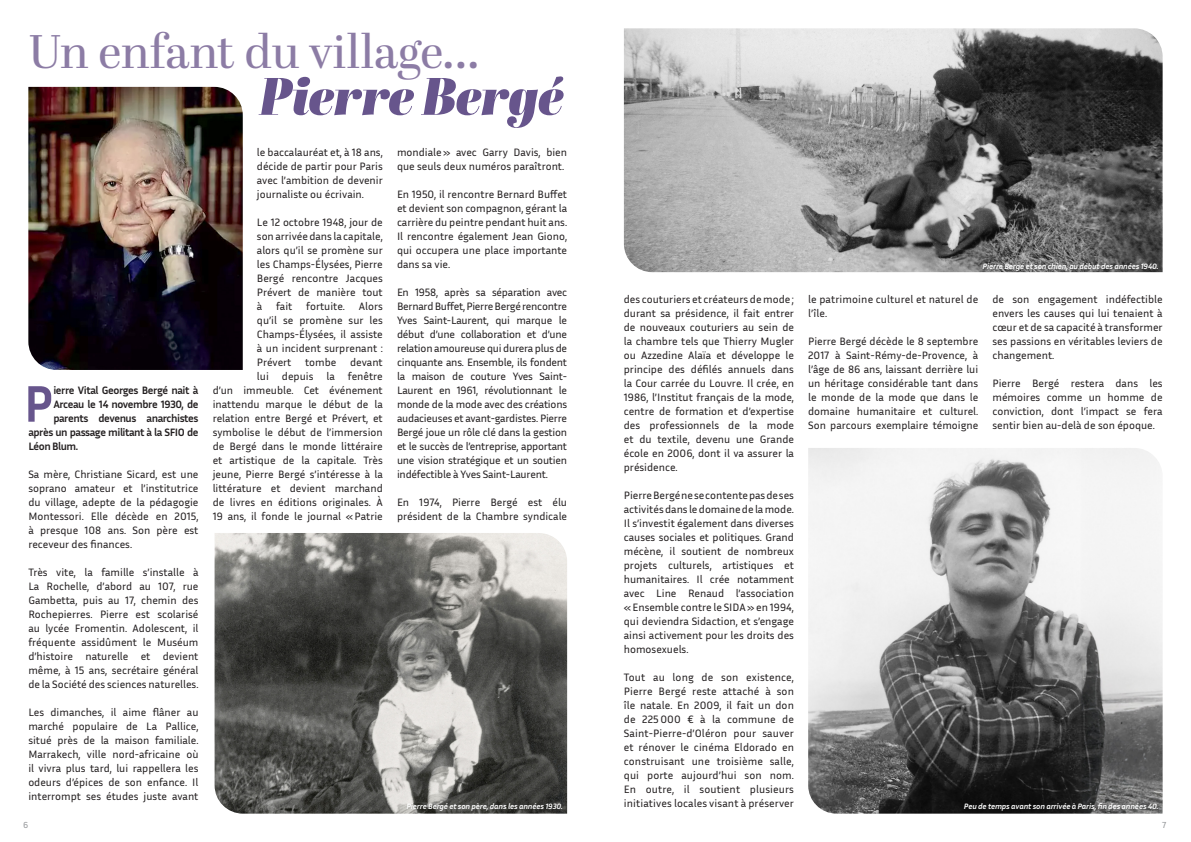
<style>
.page{position:relative;width:1191px;height:842px;background:#fff}
.page>*{position:absolute;margin:0;border:0;box-sizing:border-box;transform-origin:0 0}
.t1{font:italic 52.6px "Abril Display Bl";color:#67558c}
.t2{font:700 52.2px "Inria Sans";color:#67558c}
.t3{font:47px "Abril Display";color:#8c7ca5}
.t4{font:11px/14px "Inria Sans";color:#231f20;text-align:justify}
.t5{font:700 11px "Inria Sans";letter-spacing:-.04em;color:#231f20}
.t6{font:9px "Inria Sans";color:#939598}
.t7{font:italic 700 8px "Inria Sans";letter-spacing:-.02em;color:#fff}
</style>
<div class="page">
<img style="left:28px;top:87px;width:215px;height:283px">
<img style="left:214px;top:533px;width:353px;height:281px">
<img style="left:624px;top:28px;width:538px;height:244px">
<img style="left:808px;top:448px;width:354px;height:366px">
<p class="t3" style="left:28px;top:19px;width:453px">Un enfant du village...</p>
<p class="t1" style="left:259px;top:59px;width:306px">Pierre Bergé</p>
<p class="t2" style="left:23px;top:371px;width:31px">P</p>
<p class="t5" style="left:53px;top:383px;width:147px">ierre Vital Georges Bergé nait à</p>
<p class="t5" style="left:53px;top:397px;width:147px">Arceau le 14 novembre 1930, de</p>
<p class="t5" style="left:53px;top:411px;width:147px">parents devenus anarchistes</p>
<p class="t5" style="left:28px;top:425px;width:172px">après un passage militant à la SFIO de</p>
<p class="t5" style="left:28px;top:439px;width:51px">Léon Blum.</p>
<p class="t4" style="left:28px;top:467px;width:172px">Sa mère, Christiane Sicard, est une soprano amateur et l’institutrice du village, adepte de la pédagogie Montessori. Elle décède en 2015, à presque 108 ans. Son père est receveur des finances.</p>
<p class="t4" style="left:28px;top:565px;width:172px">Très vite, la famille s’installe à La Rochelle, d’abord au 107, rue Gambetta, puis au 17, chemin des Rochepierres. Pierre est scolarisé au lycée Fromentin. Adolescent, il fréquente assidûment le Muséum d’histoire naturelle et devient même, à 15 ans, secrétaire général de la Société des sciences naturelles.</p>
<p class="t4" style="left:28px;top:705px;width:172px">Les dimanches, il aime flâner au marché populaire de La Pallice, situé près de la maison familiale.<br>Marrakech, ville nord-africaine où il vivra plus tard, lui rappellera les odeurs d’épices de son enfance. Il interrompt ses études juste avant</p>
<p class="t4" style="left:257px;top:145px;width:127px">le baccalauréat et, à 18 ans, décide de partir pour Paris avec l’ambition de devenir journaliste ou écrivain.</p>
<p class="t4" style="left:257px;top:215px;width:127px">Le 12 octobre 1948, jour de son arrivée dans la capitale, alors qu’il se promène sur les Champs-Élysées, Pierre Bergé rencontre Jacques Prévert de manière tout à</p>
<p class="t4" style="left:276px;top:299px;width:18px">fait</p>
<p class="t4" style="left:306px;top:299px;width:40px">fortuite.</p>
<p class="t4" style="left:213px;top:299px;width:172px;text-align:right">Alors<br>qu’il se promène sur les<br>Champs-Élysées, il assiste<br>à un incident surprenant :<br>Prévert tombe devant<br>lui depuis la fenêtre<br>d’un immeuble. Cet événement inattendu marque le début de la relation entre Bergé et Prévert, et symbolise le début de l’immersion de Bergé dans le monde littéraire et artistique de la capitale. Très jeune, Pierre Bergé s’intéresse à la littérature et devient marchand de livres en éditions originales. À<br>19 ans, il fonde le journal «Patrie</p>
<p class="t4" style="left:397px;top:145px;width:172px">mondiale» avec Garry Davis, bien que seuls deux numéros paraîtront.</p>
<p class="t4" style="left:397px;top:187px;width:172px">En 1950, il rencontre Bernard Buffet et devient son compagnon, gérant la carrière du peintre pendant huit ans.<br>Il rencontre également Jean Giono, qui occupera une place importante dans sa vie.</p>
<p class="t4" style="left:397px;top:285px;width:172px">En 1958, après sa séparation avec Bernard Buffet, Pierre Bergé rencontre Yves Saint-Laurent, qui marque le début d’une collaboration et d’une relation amoureuse qui durera plus de cinquante ans. Ensemble, ils fondent la maison de couture Yves Saint-Laurent en 1961, révolutionnant le monde de la mode avec des créations audacieuses et avant-gardistes. Pierre Bergé joue un rôle clé dans la gestion et le succès de l’entreprise, apportant une vision stratégique et un soutien indéfectible à Yves Saint-Laurent.</p>
<p class="t4" style="left:397px;top:495px;width:172px">En 1974, Pierre Bergé est élu président de la Chambre syndicale</p>
<p class="t7" style="left:406px;top:801px;width:158px">Pierre Bergé et son père, dans les années 1930.</p>
<p class="t4" style="left:624px;top:292px;width:172px">des couturiers et créateurs de mode ; durant sa présidence, il fait entrer de nouveaux couturiers au sein de la chambre tels que Thierry Mugler ou Azzedine Alaïa et développe le principe des défilés annuels dans la Cour carrée du Louvre. Il crée, en 1986, l’Institut français de la mode, centre de formation et d’expertise des professionnels de la mode et du textile, devenu une Grande école en 2006, dont il va assurer la présidence.</p>
<p class="t4" style="left:624px;top:488px;width:172px">Pierre Bergé ne se contente pas de ses activités dans le domaine de la mode.<br>Il s’investit également dans diverses causes sociales et politiques. Grand mécène, il soutient de nombreux projets culturels, artistiques et humanitaires. Il crée notamment avec Line Renaud l’association «Ensemble contre le SIDA» en 1994, qui deviendra Sidaction, et s’engage ainsi activement pour les droits des homosexuels.</p>
<p class="t4" style="left:624px;top:670px;width:172px">Tout au long de son existence, Pierre Bergé reste attaché à son île natale. En 2009, il fait un don de 225000 € à la commune de Saint-Pierre-d’Oléron pour sauver et rénover le cinéma Eldorado en construisant une troisième salle, qui porte aujourd’hui son nom.<br>En outre, il soutient plusieurs initiatives locales visant à préserver</p>
<p class="t7" style="left:982px;top:261px;width:177px">Pierre Bergé et son chien, au début des années 1940.</p>
<p class="t4" style="left:808px;top:292px;width:172px">le patrimoine culturel et naturel de l’île.</p>
<p class="t4" style="left:808px;top:334px;width:172px">Pierre Bergé décède le 8 septembre 2017 à Saint-Rémy-de-Provence, à l’âge de 86 ans, laissant derrière lui un héritage considérable tant dans le monde de la mode que dans le domaine humanitaire et culturel.<br>Son parcours exemplaire témoigne</p>
<p class="t4" style="left:992px;top:292px;width:172px">de son engagement indéfectible envers les causes qui lui tenaient à cœur et de sa capacité à transformer ses passions en véritables leviers de changement.</p>
<p class="t4" style="left:992px;top:376px;width:172px">Pierre Bergé restera dans les mémoires comme un homme de conviction, dont l’impact se fera sentir bien au-delà de son époque.</p>
<p class="t7" style="left:964px;top:801px;width:196px">Peu de temps avant son arrivée à Paris, fin des années 40.</p>
<p class="t6" style="left:23px;top:819px;width:7px">6</p>
<p class="t6" style="left:1162px;top:819px;width:6px">7</p>
</div>
